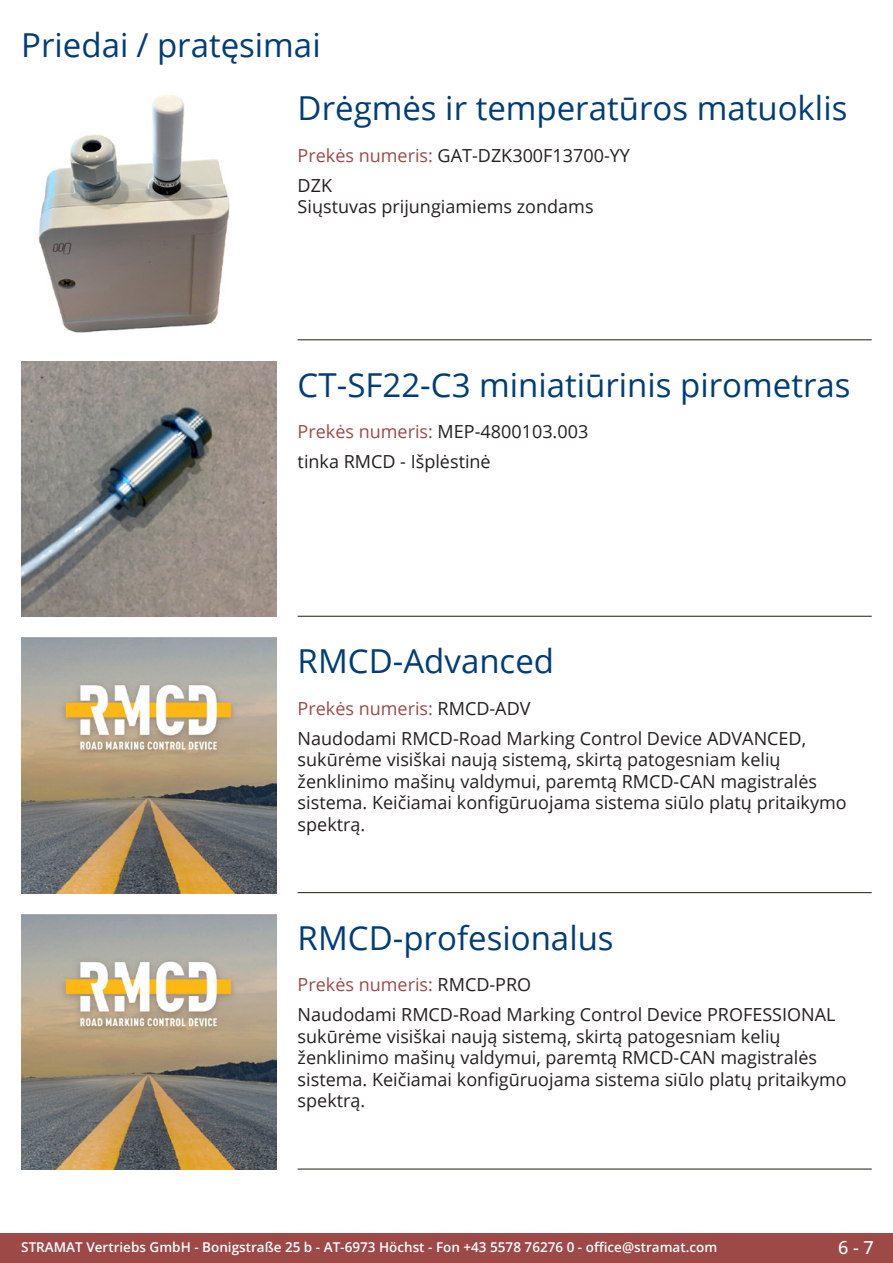
<style>
.page{position:relative;width:893px;height:1263px;background:#fff}
.page>*{position:absolute;margin:0;border:0;box-sizing:border-box;transform-origin:0 0}
.Produkttitel{font:33px "Open Sans";color:#003d78}
.RastTitel{font:33px "Open Sans";color:#003d78}
.Beschreibung_Text{font:18px/21.6px "Open Sans";color:#231f20}
.TechDaten_Überschrif{font:18px "Open Sans";color:#231f20}
.TechDaten_Überschrif-2{font:18px "Open Sans";color:#9c4948}
.t1{font:500 18px "Open Sans";color:#fff}
.t2{font:600 13.5px "Open Sans";color:#fff}
.s1{color:#9c4948}
.s2{color:#231f20}
</style>
<div class="page">
<div style="left:0;top:1233px;width:893px;height:30px;background:#9c4948"></div>
<hr style="left:298px;top:340px;width:574px;height:1px;background:#201d08">
<hr style="left:298px;top:616px;width:574px;height:1px;background:#201d08">
<hr style="left:298px;top:892px;width:574px;height:1px;background:#201d08">
<hr style="left:298px;top:1169px;width:574px;height:1px;background:#201d08">
<img style="left:38px;top:95px;width:192px;height:238px">
<img style="left:21px;top:361px;width:255px;height:256px">
<img style="left:21px;top:638px;width:255px;height:255px">
<img style="left:21px;top:914px;width:255px;height:255px">
<p class="RastTitel" style="left:21px;top:22px;width:301px">Priedai / pratęsimai</p>
<p class="Produkttitel" style="left:298px;top:86px;width:551px">Drėgmės ir temperatūros matuoklis</p>
<p class="TechDaten_Überschrif" style="left:298px;top:143px;width:334px"><span class="s1">Prekės numeris:</span> GAT-DZK300F13700-YY</p>
<p class="Beschreibung_Text" style="left:298px;top:174px;width:297px">DZK<br>Siųstuvas prijungiamiems zondams</p>
<p class="Produkttitel" style="left:298px;top:362px;width:554px">CT-SF22-C3 miniatiūrinis pirometras</p>
<p class="TechDaten_Überschrif" style="left:298px;top:420px;width:292px"><span class="s1">Prekės numeris:</span> MEP-4800103.003</p>
<p class="Beschreibung_Text" style="left:298px;top:450px;width:195px">tinka RMCD - Išplėstinė</p>
<p class="Produkttitel" style="left:298px;top:638px;width:258px">RMCD-Advanced</p>
<p class="TechDaten_Überschrif-2" style="left:298px;top:696px;width:234px">Prekės numeris: <span class="s2">RMCD-ADV</span></p>
<p class="Beschreibung_Text" style="left:298px;top:727px;width:550px">Naudodami RMCD-Road Marking Control Device ADVANCED, sukūrėme visiškai naują sistemą, skirtą patogesniam kelių ženklinimo mašinų valdymui, paremtą RMCD-CAN magistralės sistema. Keičiamai konfigūruojama sistema siūlo platų pritaikymo spektrą.</p>
<p class="Produkttitel" style="left:298px;top:915px;width:318px">RMCD-profesionalus</p>
<p class="TechDaten_Überschrif-2" style="left:298px;top:972px;width:235px">Prekės numeris: <span class="s2">RMCD-PRO</span></p>
<p class="Beschreibung_Text" style="left:298px;top:1003px;width:550px">Naudodami RMCD-Road Marking Control Device PROFESSIONAL sukūrėme visiškai naują sistemą, skirtą patogesniam kelių ženklinimo mašinų valdymui, paremtą RMCD-CAN magistralės sistema. Keičiamai konfigūruojama sistema siūlo platų pritaikymo spektrą.</p>
<p class="t2" style="left:21px;top:1238px;width:698px">STRAMAT Vertriebs GmbH - Bonigstraße 25 b - AT-6973 Höchst - Fon +43 5578 76276 0 - office@stramat.com</p>
<p class="t1" style="left:838px;top:1234px;width:37px">6 - 7</p>
</div>
